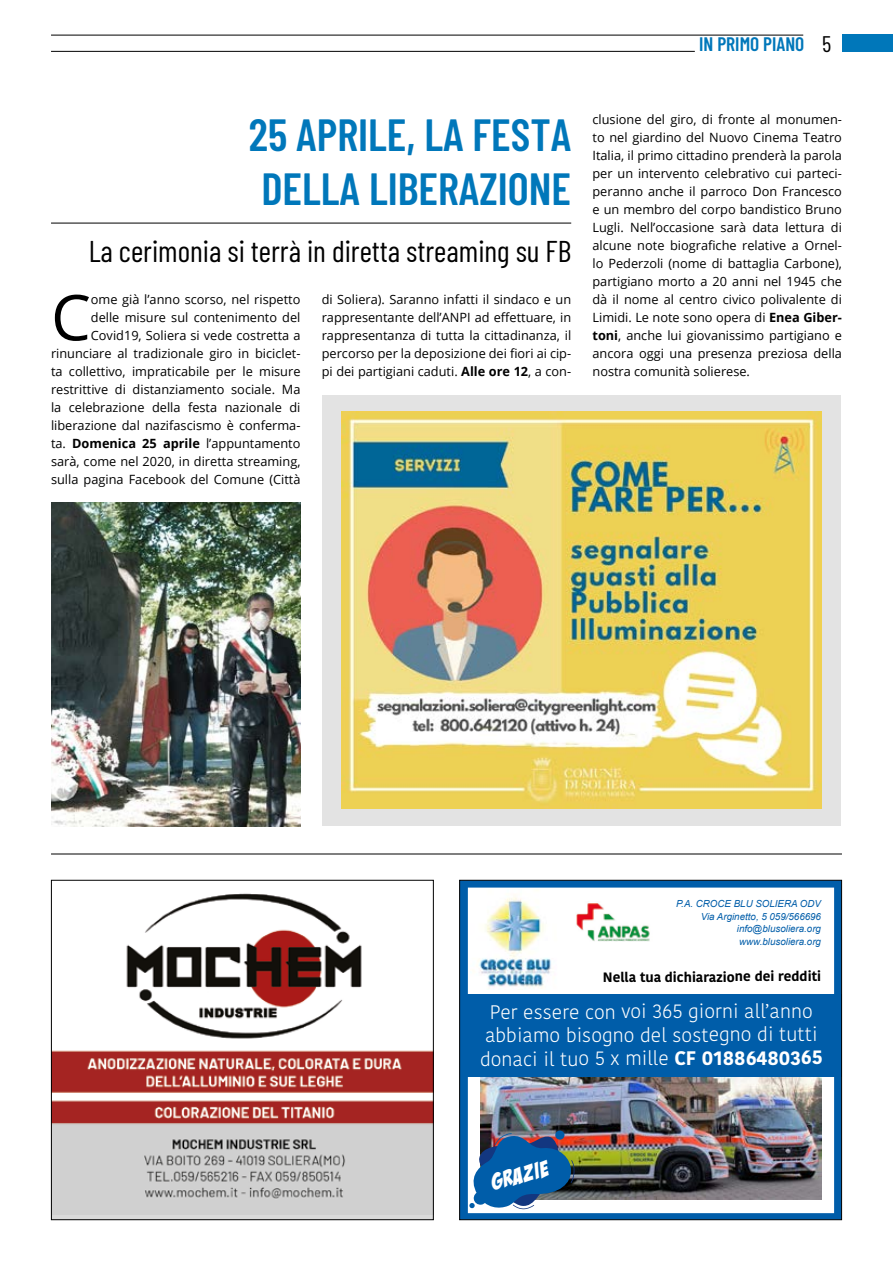
<style>
.page{position:relative;width:893px;height:1263px;background:#fff}
.page>*{position:absolute;margin:0;border:0;box-sizing:border-box;transform-origin:0 0}
.t1{font:63.15px "Open Sans";color:#000}
.t2{font:600 45px/54px "Barlow Condensed";color:#0077ba}
.t3{font:30px "Barlow Condensed";color:#000}
.t4{font:22.5px "Bada Boom BB";color:#fff}
.t5{font:300 19.5px/23.5px "Kohinoor Devanagari";letter-spacing:-.005em;color:#fff;text-align:center}
.t6{font:600 19.5px "Barlow Condensed";color:#0077ba}
.t7{font:700 13.5px "Kohinoor Devanagari";letter-spacing:-.01em;color:#000}
.t8{font:12.75px/18px "Open Sans";color:#000;text-align:justify}
.t9{font:italic 9.75px/12.8px "Arial";color:#005da9;text-align:right}
.s1{font-weight:400;font-size:22.5px;color:#000}
.s2{font-weight:700}
</style>
<div class="page">
<img style="left:53px;top:893px;width:379px;height:322px">
<div style="left:51px;top:880px;width:383px;height:340px;border:1px solid #000"></div>
<img style="left:461px;top:882px;width:379px;height:336px">
<img style="left:470px;top:889px;width:92px;height:100px">
<img style="left:576px;top:902px;width:76px;height:41px">
<svg style="left:555px;top:1130px;width:10px;height:10px"></svg>
<img style="left:468px;top:1133px;width:118px;height:76px">
<div style="left:459px;top:880px;width:383px;height:340px;border:1px solid #000"></div>
<hr style="left:51px;top:854px;width:791px;height:1px;background:#000">
<hr style="left:51px;top:35px;width:752px;height:1px;background:#000">
<hr style="left:51px;top:51px;width:644px;height:1px;background:#000">
<div style="left:842px;top:35px;width:51px;height:17px;background:#0077ba"></div>
<div style="left:322px;top:395px;width:519px;height:431px;background:#e3e3e3"></div>
<hr style="left:51px;top:223px;width:520px;height:1px;background:#000">
<img style="left:51px;top:502px;width:249px;height:324px">
<img style="left:342px;top:412px;width:480px;height:397px">
<h3 class="t6" style="left:699px;top:31px;width:134px">IN PRIMO PIANO <span class="s1">5</span></h3>
<h2 class="t2" style="left:249px;top:105px;width:324px">25 APRILE, LA FESTA<br>DELLA LIBERAZIONE</h2>
<h3 class="t3" style="left:89px;top:230px;width:484px">La cerimonia si terrà in diretta streaming su FB</h3>
<p class="t8" style="left:51px;top:290px;width:251px;text-align:right">ome già l’anno scorso, nel rispetto<br>delle misure sul contenimento del Covid19, Soliera si vede costretta a rinunciare al tradizionale giro in biciclet&shy;ta collettivo, impraticabile per le misure restrittive di distanziamento sociale. Ma la celebrazione della festa nazionale di liberazione dal nazifascismo è conferma&shy;ta. <span class="s2">Domenica 25 aprile</span> l’appuntamento sarà, come nel 2020, in diretta streaming, sulla pagina Facebook del Comune (Città</p>
<p class="t8" style="left:322px;top:290px;width:251px">di Soliera). Saranno infatti il sindaco e un rappresentante dell’ANPI ad effettuare, in rappresentanza di tutta la cittadinanza, il percorso per la deposizione dei fiori ai cip&shy;pi dei partigiani caduti. <span class="s2">Alle ore 12</span>, a con-</p>
<h1 class="t1" style="left:51px;top:274px;width:41px">C</h1>
<p class="t8" style="left:592px;top:110px;width:251px">clusione del giro, di fronte al monumen&shy;to nel giardino del Nuovo Cinema Teatro Italia, il primo cittadino prenderà la parola per un intervento celebrativo cui parteci&shy;peranno anche il parroco Don Francesco e un membro del corpo bandistico Bruno Lugli. Nell’occasione sarà data lettura di alcune note biografiche relative a Ornel&shy;lo Pederzoli (nome di battaglia Carbone), partigiano morto a 20 anni nel 1945 che dà il nome al centro civico polivalente di Limidi. Le note sono opera di <span class="s2">Enea Giber&shy;toni</span>, anche lui giovanissimo partigiano e ancora oggi una presenza preziosa della nostra comunità solierese.</p>
<p class="t9" style="left:676px;top:897px;width:146px">P.A. CROCE BLU SOLIERA ODV<br>Via Arginetto, 5 059/566696 info@blusoliera.org www.blusoliera.org</p>
<p class="t7" style="left:603px;top:965px;width:220px">Nella tua dichiarazione dei redditi</p>
<h3 class="t5" style="left:480px;top:1000px;width:344px">Per essere con voi 365 giorni all’anno abbiamo bisogno del sostegno di tutti donaci il tuo 5 x mille <span class="s2">CF 01886480365</span></h3>
<h3 class="t4" style="left:489px;top:1171px;width:59px;rotate:-15deg">GRAZIE</h3>
</div>
